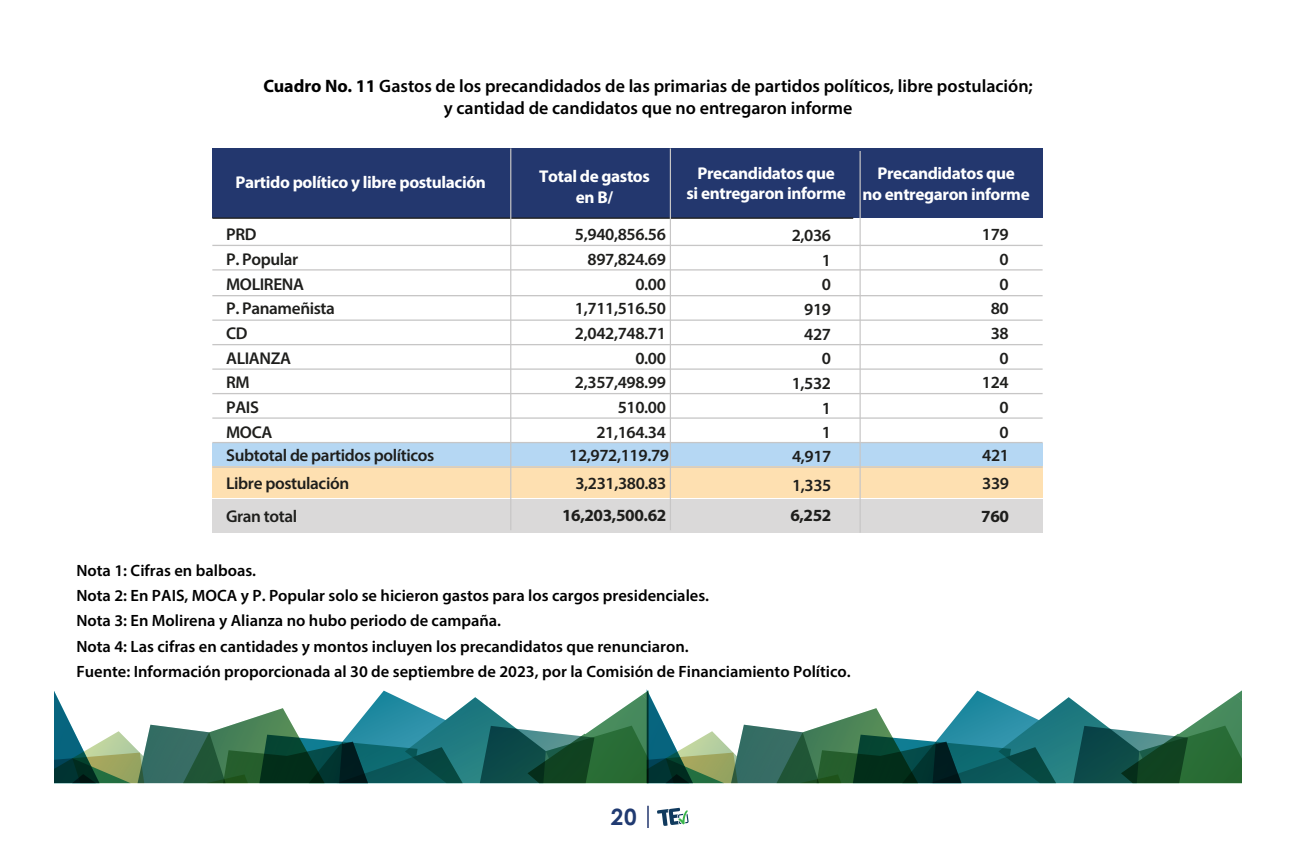
<style>
.page{position:relative;width:1296px;height:864px;background:#fff}
.page>*{position:absolute;margin:0;border:0;box-sizing:border-box;transform-origin:0 0}
.t1{font:700 22.5px "Century Gothic Pro";color:#203a71}
.t2{font:600 18px/21.6px "Myriad Pro";color:#000;text-align:center}
.t3{font:600 17.1px/24.6px "Myriad Pro";letter-spacing:-.02em;color:#1e1e1c;text-align:right}
.t4{font:700 17.1px/20.5px "Myriad Pro";letter-spacing:-.02em;color:#fff;text-align:center}
.t5{font:700 17.1px "Myriad Pro";letter-spacing:-.02em;color:#1e1e1c}
.t6{font:600 16.35px/25.3px "Myriad Pro";color:#000}
.s1{font-weight:700}
</style>
<div class="page">
<hr style="left:647px;top:806px;width:2px;height:22px;background:#23376f">
<svg style="left:657px;top:808px;width:32px;height:18px"></svg>
<svg style="left:54px;top:689px;width:1188px;height:94px"></svg>
<div style="left:212px;top:148px;width:831px;height:70px;background:#23376e"></div>
<div style="left:212px;top:443px;width:831px;height:24px;background:#b5d7f3"></div>
<div style="left:212px;top:467px;width:831px;height:31px;background:#fee0b1"></div>
<hr style="left:212px;top:217px;width:641px;height:2px;background:#1e1e1c">
<hr style="left:212px;top:245px;width:831px;height:1px;background:#c7c6c6">
<hr style="left:212px;top:269px;width:831px;height:2px;background:#c7c6c6">
<hr style="left:212px;top:295px;width:831px;height:1px;background:#c7c6c6">
<hr style="left:212px;top:320px;width:831px;height:1px;background:#c7c6c6">
<hr style="left:212px;top:344px;width:831px;height:1px;background:#c7c6c6">
<hr style="left:212px;top:368px;width:831px;height:2px;background:#c7c6c6">
<hr style="left:212px;top:393px;width:831px;height:1px;background:#c7c6c6">
<hr style="left:212px;top:417px;width:831px;height:2px;background:#c7c6c6">
<hr style="left:212px;top:442px;width:831px;height:1px;background:#c7c6c6">
<hr style="left:212px;top:466px;width:831px;height:2px;background:#c7c6c6">
<div style="left:212px;top:499px;width:831px;height:34px;background:#dad9d9"></div>
<hr style="left:510px;top:148px;width:1px;height:382px;background:#c7c6c6">
<hr style="left:670px;top:148px;width:1px;height:382px;background:#c7c6c6">
<hr style="left:860px;top:151px;width:1px;height:382px;background:#c7c6c6">
<p class="t2" style="left:263px;top:75px;width:771px"><span class="s1">Cuadro No. 11</span> Gastos de los precandidados de las primarias de partidos políticos, libre postulación; y cantidad de candidatos que no entregaron informe</p>
<p class="t4" style="left:235px;top:172px;width:252px">Partido político y libre postulación</p>
<p class="t4" style="left:539px;top:166px;width:112px">Total de gastos en B/</p>
<p class="t3" style="left:226px;top:222px;width:110px;text-align:left">PRD<br>P. Popular<br>MOLIRENA<br>P. Panameñista<br>CD<br>ALIANZA<br>RM<br>PAIS<br>MOCA</p>
<p class="t3" style="left:575px;top:222px;width:93px">5,940,856.56<br>897,824.69<br>0.00<br>1,711,516.50<br>2,042,748.71<br>0.00<br>2,357,498.99<br>510.00<br>21,164.34</p>
<p class="t4" style="left:687px;top:162px;width:161px">Precandidatos que<br>si entregaron informe</p>
<p class="t3" style="left:792px;top:222px;width:41px">2,036<br>1<br>0<br>919<br>427<br>0<br>1,532<br>1<br>1</p>
<p class="t4" style="left:863px;top:163px;width:169px">Precandidatos que<br>no entregaron informe</p>
<p class="t3" style="left:982px;top:222px;width:28px">179<br>0<br>0<br>80<br>38<br>0<br>124<br>0<br>0</p>
<p class="t3" style="left:226px;top:443px;width:210px">Subtotal de partidos políticos</p>
<p class="t3" style="left:569px;top:443px;width:101px">12,972,119.79</p>
<p class="t3" style="left:792px;top:443px;width:41px">4,917</p>
<p class="t3" style="left:982px;top:443px;width:28px">421</p>
<p class="t3" style="left:226px;top:471px;width:125px">Libre postulación</p>
<p class="t3" style="left:575px;top:471px;width:93px">3,231,380.83</p>
<p class="t3" style="left:792px;top:472px;width:41px">1,335</p>
<p class="t3" style="left:982px;top:471px;width:28px">339</p>
<p class="t3" style="left:226px;top:503px;width:73px">Gran total</p>
<p class="t5" style="left:562px;top:504px;width:106px">16,203,500.62</p>
<p class="t5" style="left:790px;top:504px;width:43px">6,252</p>
<p class="t5" style="left:981px;top:505px;width:29px">760</p>
<p class="t6" style="left:76px;top:557px;width:776px">Nota 1: Cifras en balboas.<br>Nota 2: En PAIS, MOCA y P. Popular solo se hicieron gastos para los cargos presidenciales.<br>Nota 3: En Molirena y Alianza no hubo periodo de campaña.<br>Nota 4: Las cifras en cantidades y montos incluyen los precandidatos que renunciaron.<br>Fuente: Información proporcionada al 30 de septiembre de 2023, por la Comisión de Financiamiento Político.</p>
<h1 class="t1" style="left:611px;top:803px;width:27px">20</h1>
</div>
